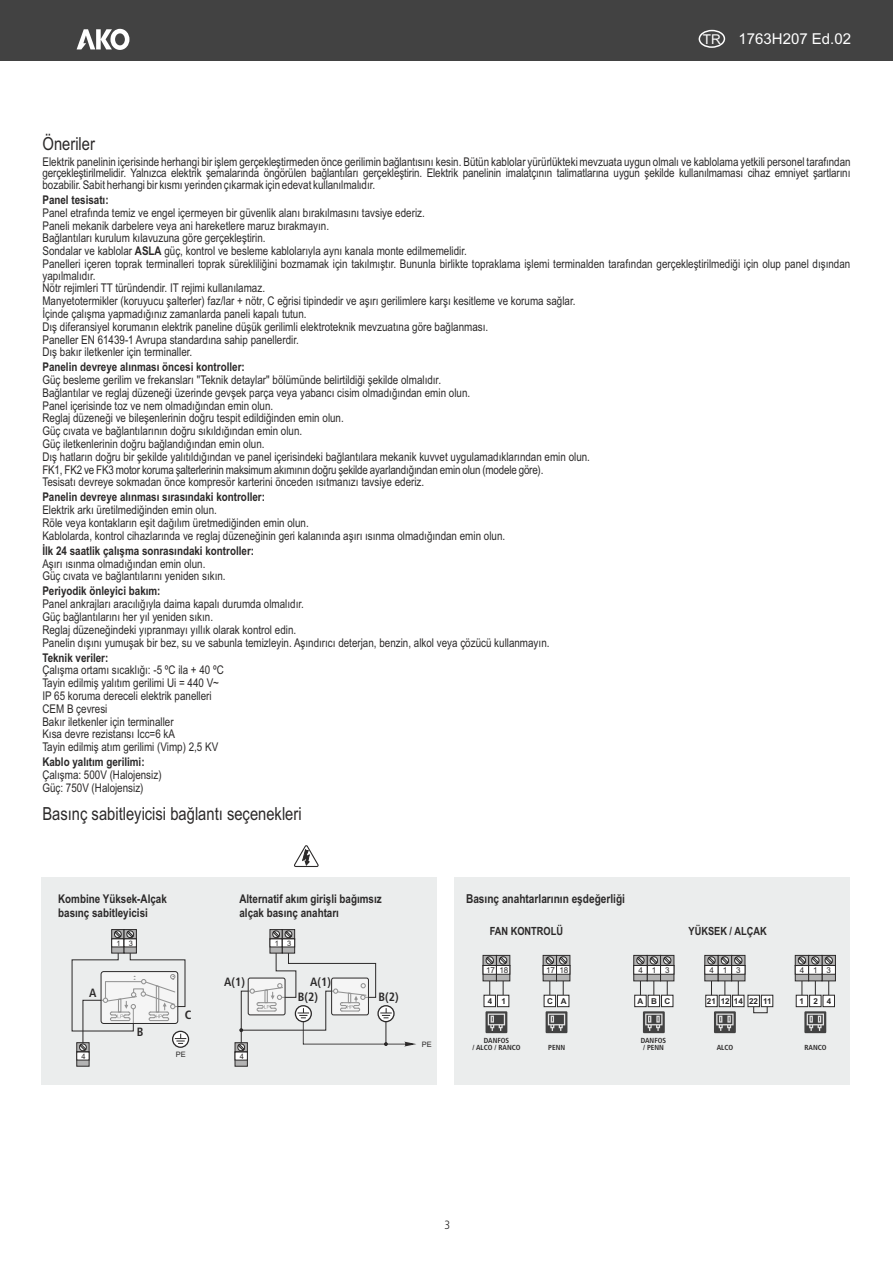
<style>
.page{position:relative;width:893px;height:1263px;background:#fff}
.page>*{position:absolute;margin:0;border:0;box-sizing:border-box;transform-origin:0 0}
.t1{font:18px "Arial Narrow";color:#2b2929}
.t2{font:15px "Arial";color:#fff}
.t3{font:700 12.3px "Arial Narrow";color:#2b2929}
.t4{font:12px/12.8px "Arial Narrow";color:#2b2929}
.t5{font:700 12px/13.6px "Arial Narrow";color:#2b2929}
.t6{font:700 condensed 12px/14.9px "Frutiger 67";color:#2b2929}
.t7{font:300 condensed 12px "Frutiger 47";color:#2b2929}
.t8{font:700 11.25px "Arial Narrow";color:#2b2929}
.t9{font:700 8.1px "Arial";color:#2b2929}
.t10{font:8.1px "Arial";letter-spacing:1.095em;color:#2b2929}
.t11{font:7.5px "Arial";color:#2b2929}
.t12{font:700 condensed 7.35px/6.9px "Frutiger 67";color:#2b2929;text-align:center}
.s1{font-size:13.5px}
.s2{font-weight:700}
</style>
<div class="page">
<svg style="left:294px;top:845px;width:25px;height:22px"></svg>
<div style="left:454px;top:878px;width:396px;height:207px;background:#ebeded"></div>
<div style="left:42px;top:878px;width:395px;height:207px;background:#ebeded"></div>
<svg style="left:172px;top:1031px;width:17px;height:17px"></svg>
<svg style="left:71px;top:929px;width:115px;height:138px"></svg>
<div style="left:101px;top:971px;width:77px;height:53px;border:1px solid #2b2929;border-radius:3px"></div>
<svg style="left:234px;top:929px;width:182px;height:138px"></svg>
<svg style="left:485px;top:1011px;width:22px;height:22px"></svg>
<svg style="left:488px;top:1013px;width:17px;height:18px"></svg>
<svg style="left:546px;top:1011px;width:21px;height:22px"></svg>
<svg style="left:548px;top:1013px;width:17px;height:18px"></svg>
<div style="left:753px;top:1006px;width:15px;height:7px;border:1px solid #2b2929"></div>
<div style="left:714px;top:1011px;width:22px;height:22px;background:#424242"></div>
<svg style="left:716px;top:1013px;width:18px;height:18px"></svg>
<div style="left:804px;top:1011px;width:22px;height:22px;background:#424242"></div>
<svg style="left:807px;top:1013px;width:17px;height:18px"></svg>
<div style="left:643px;top:1011px;width:22px;height:22px;background:#424242"></div>
<svg style="left:645px;top:1013px;width:17px;height:18px"></svg>
<svg style="left:482px;top:954px;width:29px;height:53px"></svg>
<svg style="left:542px;top:954px;width:29px;height:53px"></svg>
<svg style="left:704px;top:954px;width:70px;height:53px"></svg>
<svg style="left:633px;top:954px;width:42px;height:53px"></svg>
<svg style="left:794px;top:954px;width:42px;height:53px"></svg>
<div style="left:0;top:0;width:893px;height:60px;background:#424242"></div>
<svg style="left:77px;top:29px;width:52px;height:21px"></svg>
<div style="left:698px;top:30px;width:27px;height:18px;border:1px solid #fff;border-radius:50%"></div>
<p class="t2" style="left:703px;top:33px;width:150px"><span class="s1">TR</span> 1763H207 Ed.02</p>
<h1 class="t1" style="left:43px;top:136px;width:54px">Öneriler</h1>
<p class="t4" style="left:42px;top:157px;width:810px;line-height:11.6px;text-align:justify">Elektrik panelinin içerisinde herhangi bir işlem gerçekleştirmeden önce gerilimin bağlantısını kesin. Bütün kablolar yürürlükteki mevzuata uygun olmalı ve kablolama yetkili personel tarafından gerçekleştirilmelidir. Yalnızca elektrik şemalarında öngörülen bağlantıları gerçekleştirin. Elektrik panelinin imalatçının talimatlarına uygun şekilde kullanılmaması cihaz emniyet şartlarını bozabilir. Sabit herhangi bir kısmı yerinden çıkarmak için edevat kullanılmalıdır.</p>
<p class="t5" style="left:42px;top:194px;width:68px">Panel tesisatı:</p>
<p class="t4" style="left:42px;top:207px;width:809px">Panel etrafında temiz ve engel içermeyen bir güvenlik alanı bırakılmasını tavsiye ederiz.<br>Paneli mekanik darbelere veya ani hareketlere maruz bırakmayın.<br>Bağlantıları kurulum kılavuzuna göre gerçekleştirin.<br>Sondalar ve kablolar <span class="s2">ASLA</span> güç, kontrol ve besleme kablolarıyla aynı kanala monte edilmemelidir.<br>Panelleri içeren toprak terminalleri toprak sürekliliğini bozmamak için takılmıştır. Bununla birlikte topraklama işlemi terminalden tarafından gerçekleştirilmediği için olup panel dışından</p>
<p class="t4" style="left:42px;top:270px;width:534px">yapılmalıdır.<br>Nötr rejimleri TT türündendir. IT rejimi kullanılamaz.<br>Manyetotermikler (koruyucu şalterler) faz/lar + nötr, C eğrisi tipindedir ve aşırı gerilimlere karşı kesitleme ve koruma sağlar.<br>İçinde çalışma yapmadığınız zamanlarda paneli kapalı tutun.<br>Dış diferansiyel korumanın elektrik paneline düşük gerilimli elektroteknik mevzuatına göre bağlanması.<br>Paneller EN 61439-1 Avrupa standardına sahip panellerdir.<br>Dış bakır iletkenler için terminaller.</p>
<p class="t5" style="left:42px;top:361px;width:204px">Panelin devreye alınması öncesi kontroller:</p>
<p class="t4" style="left:42px;top:375px;width:549px">Güç besleme gerilim ve frekansları ''Teknik detaylar'' bölümünde belirtildiği şekilde olmalıdır.<br>Bağlantılar ve reglaj düzeneği üzerinde gevşek parça veya yabancı cisim olmadığından emin olun.<br>Panel içerisinde toz ve nem olmadığından emin olun.<br>Reglaj düzeneği ve bileşenlerinin doğru tespit edildiğinden emin olun.<br>Güç cıvata ve bağlantılarının doğru sıkıldığından emin olun.<br>Güç iletkenlerinin doğru bağlandığından emin olun.<br>Dış hatların doğru bir şekilde yalıtıldığından ve panel içerisindeki bağlantılara mekanik kuvvet uygulamadıklarından emin olun.</p>
<p class="t4" style="left:42px;top:477px;width:383px">Tesisatı devreye sokmadan önce kompresör karterini önceden ısıtmanızı tavsiye ederiz.</p>
<p class="t5" style="left:42px;top:491px;width:224px">Panelin devreye alınması sırasındaki kontroller:</p>
<p class="t4" style="left:42px;top:505px;width:464px">Elektrik arkı üretilmediğinden emin olun.<br>Röle veya kontakların eşit dağılım üretmediğinden emin olun.<br>Kablolarda, kontrol cihazlarında ve reglaj düzeneğinin geri kalanında aşırı ısınma olmadığından emin olun.</p>
<p class="t5" style="left:42px;top:545px;width:213px">İlk 24 saatlik çalışma sonrasındaki kontroller:</p>
<p class="t4" style="left:42px;top:558px;width:185px">Aşırı ısınma olmadığından emin olun.<br>Güç cıvata ve bağlantılarını yeniden sıkın.</p>
<p class="t5" style="left:42px;top:585px;width:120px">Periyodik önleyici bakım:</p>
<p class="t4" style="left:42px;top:599px;width:509px">Panel ankrajları aracılığıyla daima kapalı durumda olmalıdır.<br>Güç bağlantılarını her yıl yeniden sıkın.<br>Reglaj düzeneğindeki yıpranmayı yıllık olarak kontrol edin.<br>Panelin dışını yumuşak bir bez, su ve sabunla temizleyin. Aşındırıcı deterjan, benzin, alkol veya çözücü kullanmayın.</p>
<p class="t5" style="left:42px;top:652px;width:68px">Teknik veriler:</p>
<p class="t4" style="left:42px;top:665px;width:183px">Çalışma ortamı sıcaklığı: -5 ºC ila + 40 ºC Tayin edilmiş yalıtım gerilimi Ui = 440 V~ IP 65 koruma dereceli elektrik panelleri CEM B çevresi<br>Bakır iletkenler için terminaller<br>Kısa devre rezistansı Icc=6 kA<br>Tayin edilmiş atım gerilimi (Vimp) 2,5 KV</p>
<p class="t5" style="left:42px;top:756px;width:104px">Kablo yalıtım gerilimi:</p>
<p class="t4" style="left:42px;top:769px;width:121px">Çalışma: 500V (Halojensiz)<br>Güç: 750V (Halojensiz)</p>
<h1 class="t1" style="left:42px;top:807px;width:261px">Basınç sabitleyicisi bağlantı seçenekleri</h1>
<p class="t4" style="left:42px;top:464px;width:503px">FK1, FK2 ve FK3 motor koruma şalterlerinin maksimum akımının doğru şekilde ayarlandığından emin olun (modele göre).</p>
<p class="t5" style="left:58px;top:893px;width:110px">Kombine Yüksek-Alçak basınç sabitleyicisi</p>
<p class="t11" style="left:116px;top:940px;width:6px">1</p>
<p class="t5" style="left:239px;top:893px;width:144px">Alternatif akım girişli bağımsız alçak basınç anahtarı</p>
<p class="t3" style="left:466px;top:894px;width:161px">Basınç anahtarlarının eşdeğerliği</p>
<p class="t8" style="left:490px;top:927px;width:75px">FAN KONTROLÜ</p>
<p class="t8" style="left:689px;top:927px;width:80px">YÜKSEK / ALÇAK</p>
<p class="t11" style="left:129px;top:940px;width:6px">3</p>
<p class="t11" style="left:275px;top:940px;width:6px">1</p>
<p class="t11" style="left:287px;top:940px;width:6px">3</p>
<p class="t6" style="left:89px;top:986px;width:9px">A</p>
<p class="t6" style="left:137px;top:1025px;width:8px">B</p>
<p class="t6" style="left:185px;top:1008px;width:8px">C</p>
<p class="t11" style="left:82px;top:1053px;width:6px">4</p>
<p class="t11" style="left:176px;top:1051px;width:11px">PE</p>
<p class="t6" style="left:224px;top:976px;width:22px">A(1)</p>
<p class="t6" style="left:298px;top:976px;width:34px;text-indent:12px">A(1)<br>B(2)</p>
<p class="t11" style="left:240px;top:1053px;width:6px">4</p>
<p class="t6" style="left:379px;top:990px;width:22px">B(2)</p>
<p class="t11" style="left:422px;top:1041px;width:11px">PE</p>
<p class="t10" style="left:486px;top:967px;width:24px">17 18</p>
<p class="t10" style="left:546px;top:967px;width:24px">17 18</p>
<p class="t10" style="left:638px;top:967px;width:33px">413</p>
<p class="t10" style="left:709px;top:967px;width:33px">413</p>
<p class="t10" style="left:800px;top:967px;width:33px">413</p>
<p class="t9" style="left:488px;top:998px;width:20px">4 1</p>
<p class="t9" style="left:547px;top:998px;width:21px">C A</p>
<p class="t9" style="left:637px;top:998px;width:34px">ABC</p>
<p class="t9" style="left:707px;top:998px;width:66px">21 12 14 22 11</p>
<p class="t9" style="left:800px;top:998px;width:20px">1 2</p>
<p class="t9" style="left:827px;top:998px;width:6px">4</p>
<p class="t12" style="left:473px;top:1037px;width:49px">DANFOS<br>/ ALCO / RANCO</p>
<p class="t12" style="left:548px;top:1044px;width:18px">PENN</p>
<p class="t12" style="left:717px;top:1044px;width:18px">ALCO</p>
<p class="t12" style="left:804px;top:1044px;width:24px">RANCO</p>
<p class="t12" style="left:641px;top:1037px;width:27px">DANFOS / PENN</p>
<p class="t7" style="left:445px;top:1220px;width:7px">3</p>
</div>
